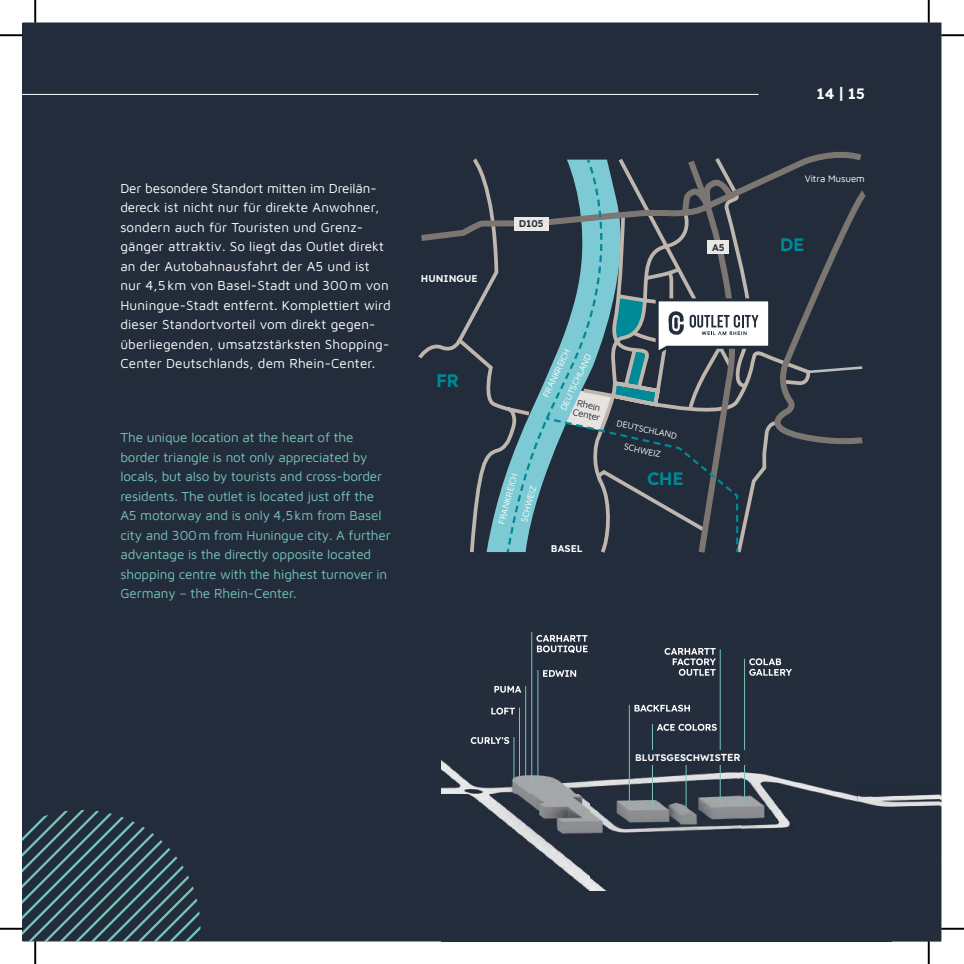
<style>
.page{position:relative;width:964px;height:964px;background:#fff}
.page>*{position:absolute;margin:0;border:0;box-sizing:border-box;transform-origin:0 0}
.t1{font:600 18px "Lexend";letter-spacing:-.03em;color:#008996}
.t2{font:600 15px "Lexend";color:#fff}
.t3{font:13.5px/19.5px "Maven Pro";letter-spacing:.01em;color:#fff}
.t4{font:13.5px/19.5px "Maven Pro";letter-spacing:-.01em;color:#77c4bc}
.t5{font:600 9.75px "Lexend";color:#fff}
.t6{font:9.75px "Maven Pro";letter-spacing:-.01em;color:#fff}
.t7{font:9.75px/9.8px "Maven Pro";color:#222c3a}
.t8{font:600 9.75px "Lexend";letter-spacing:-.005em;color:#222c3a}
.t9{font:600 9.6px "Lexend";color:#fff}
.t10{font:9px "Maven Pro";color:#fff}
.s1{font-size:10.2px}
</style>
<div class="page">
<div style="left:23px;top:22px;width:918px;height:919px;background:#222c3a"></div>
<div style="left:415px;top:149px;width:454px;height:792px;background:#222c3a"></div>
<svg style="left:805px;top:365px;width:59px;height:9px"></svg>
<svg style="left:505px;top:157px;width:276px;height:399px;background:#455762"></svg>
<img style="left:941px;top:860px;width:1px;height:81px">
<img style="left:441px;top:601px;width:399px;height:338px">
<div style="left:840px;top:739px;width:50px;height:200px;background:#242d3c"></div>
<img style="left:890px;top:861px;width:1px;height:78px">
<div style="left:891px;top:860px;width:50px;height:81px;background:#232d3b"></div>
<img style="left:441px;top:939px;width:450px;height:2px">
<svg style="left:470px;top:737px;width:39px;height:7px"></svg>
<svg style="left:491px;top:707px;width:24px;height:7px"></svg>
<svg style="left:494px;top:686px;width:27px;height:6px"></svg>
<svg style="left:543px;top:670px;width:33px;height:6px"></svg>
<svg style="left:536px;top:635px;width:51px;height:18px"></svg>
<svg style="left:634px;top:704px;width:56px;height:7px"></svg>
<svg style="left:656px;top:723px;width:60px;height:7px"></svg>
<svg style="left:664px;top:648px;width:52px;height:27px"></svg>
<svg style="left:749px;top:658px;width:43px;height:17px"></svg>
<img style="left:857px;top:783px;width:82px;height:3px">
<svg style="left:939px;top:783px;width:3px;height:11px"></svg>
<img style="left:941px;top:794px;width:1px;height:66px">
<img style="left:857px;top:786px;width:82px;height:75px">
<img style="left:939px;top:794px;width:2px;height:66px">
<hr style="left:513px;top:737px;width:1px;height:45px;background:#77c4bc">
<hr style="left:519px;top:707px;width:1px;height:79px;background:#77c4bc">
<hr style="left:525px;top:686px;width:1px;height:94px;background:#77c4bc">
<hr style="left:531px;top:632px;width:1px;height:157px;background:#77c4bc">
<hr style="left:537px;top:670px;width:1px;height:112px;background:#77c4bc">
<hr style="left:629px;top:704px;width:1px;height:102px;background:#77c4bc">
<hr style="left:652px;top:724px;width:1px;height:82px;background:#77c4bc">
<hr style="left:685px;top:765px;width:1px;height:43px;background:#77c4bc">
<hr style="left:720px;top:649px;width:1px;height:152px;background:#77c4bc">
<hr style="left:744px;top:658px;width:1px;height:142px;background:#77c4bc">
<div style="left:633px;top:750px;width:111px;height:14px;background:#222c3a"></div>
<hr style="left:22px;top:94px;width:736px;height:1px;background:#fff">
<hr style="left:0;top:34px;width:23px;height:2px;background:#000">
<hr style="left:941px;top:34px;width:22px;height:2px;background:#000">
<hr style="left:941px;top:927px;width:22px;height:2px;background:#000">
<hr style="left:34px;top:0;width:2px;height:22px;background:#000">
<hr style="left:927px;top:0;width:2px;height:22px;background:#000">
<hr style="left:927px;top:941px;width:2px;height:22px;background:#000">
<svg style="left:0;top:800px;width:200px;height:163px"></svg>
<p class="t3" style="left:120px;top:179px;width:272px">Der besondere Standort mitten im Dreilän&shy;dereck ist nicht nur für direkte Anwohner, sondern auch für Touristen und Grenz&shy;gänger attraktiv. So liegt das Outlet direkt an der Autobahnausfahrt der A5 und ist nur 4,5 km von Basel-Stadt und 300 m von Huningue-Stadt entfernt. Komplettiert wird dieser Standortvorteil vom direkt gegen&shy;überliegenden, umsatzstärk sten Shopping-Center Deutschlands, dem Rhein-Center.</p>
<p class="t4" style="left:120px;top:429px;width:272px">The unique location at the heart of the border triangle is not only appreciated by locals, but also by tourists and cross-border residents. The outlet is located just off the A5 motorway and is only 4,5 km from Basel city and 300 m from Huningue city. A further advantage is the directly opposite located shopping centre with the highest turnover in Germany – the Rhein-Center.</p>
<p class="t5" style="left:421px;top:273px;width:58px">HUNINGUE</p>
<p class="t8" style="left:519px;top:218px;width:26px">D105</p>
<h1 class="t1" style="left:436px;top:370px;width:25px">FR</h1>
<p class="t10" style="left:542px;top:395px;width:54px;rotate:-65deg">FRANKREICH</p>
<p class="t10" style="left:560px;top:408px;width:63px;rotate:-65deg">DEUTSCHLAND</p>
<p class="t7" style="left:576px;top:398px;width:30px;rotate:13deg">Rhein<br>Center</p>
<p class="t10" style="left:498px;top:523px;width:54px;rotate:-75deg">FRANKREICH</p>
<p class="t10" style="left:520px;top:521px;width:39px;rotate:-75deg">SCHWEIZ</p>
<p class="t5" style="left:551px;top:543px;width:33px">BASEL</p>
<p class="t10" style="left:617px;top:419px;width:63px;rotate:12deg">DEUTSCHLAND</p>
<p class="t10" style="left:624px;top:443px;width:39px;rotate:12deg">SCHWEIZ</p>
<h1 class="t1" style="left:647px;top:468px;width:38px">CHE</h1>
<p class="t8" style="left:712px;top:241px;width:14px">A5</p>
<p class="t2" style="left:816px;top:85px;width:50px">14 | 15</p>
<p class="t6" style="left:804px;top:175px;width:62px">Vitra Musuem</p>
<h1 class="t1" style="left:779px;top:234px;width:26px">DE</h1>
<p class="t9" style="left:635px;top:752px;width:107px">BLUTSGESCHWIS<span class="s1">TER</span></p>
</div>
